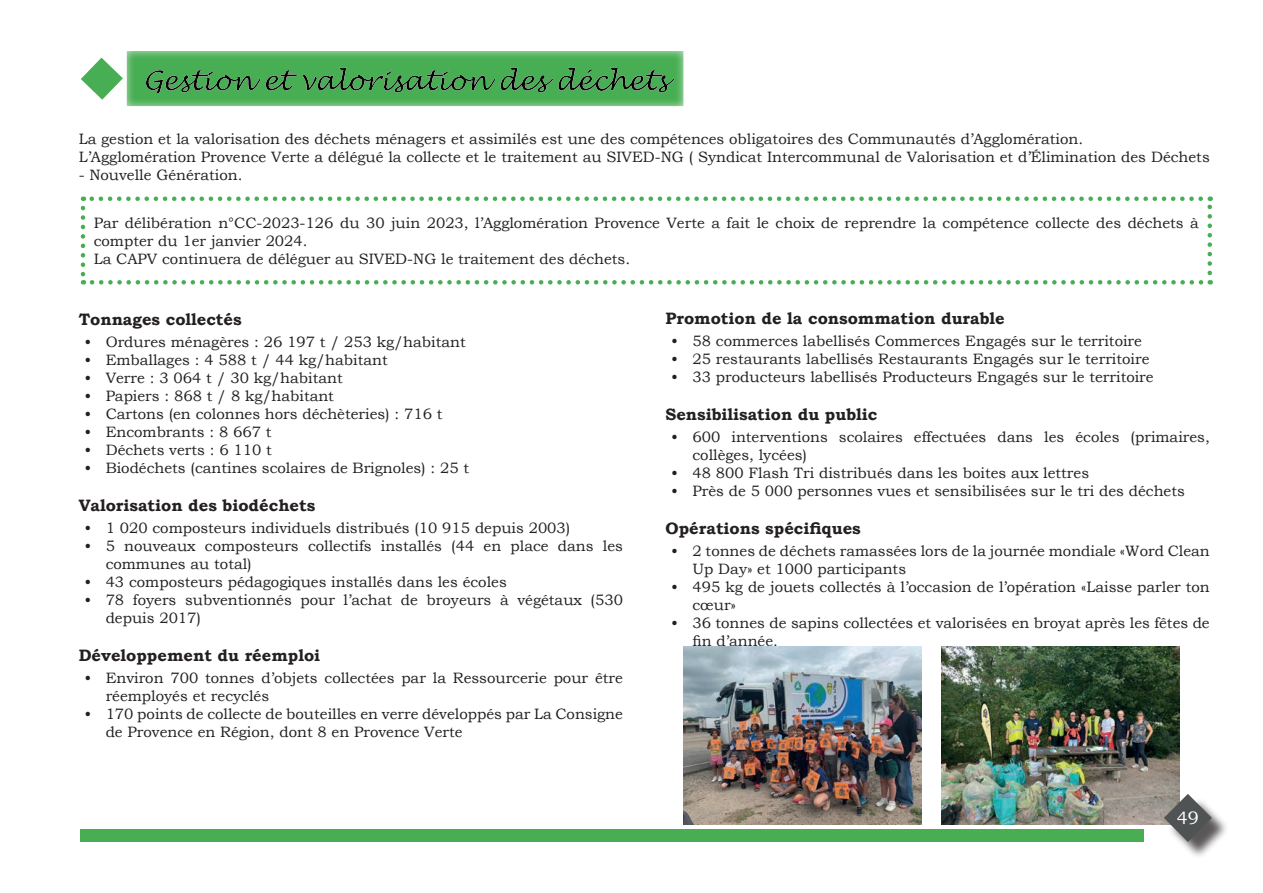
<style>
.page{position:relative;width:1263px;height:893px;background:#fff}
.page>*{position:absolute;margin:0;border:0;box-sizing:border-box;transform-origin:0 0}
.t1{font:18px "Bookman Old Style";color:#fff}
.t2{font:700 16.5px "Bookman Old Style";color:#231f20}
.t3{font:15px/18px "Bookman Old Style";color:#231f20}
</style>
<div class="page">
<div style="left:81px;top:829px;width:1063px;height:13px;background:#47ae53"></div>
<svg style="left:81px;top:57px;width:42px;height:43px"></svg>
<div style="left:125px;top:48px;width:581px;height:59px;background:#fff;opacity:.75"></div>
<svg style="left:81px;top:208px;width:4px;height:77px"></svg>
<svg style="left:92px;top:280px;width:1119px;height:5px"></svg>
<svg style="left:1207px;top:196px;width:5px;height:77px"></svg>
<svg style="left:83px;top:196px;width:1118px;height:5px"></svg>
<img style="left:942px;top:646px;width:237px;height:178px">
<img style="left:684px;top:646px;width:237px;height:178px">
<div style="left:1167px;top:797px;width:63px;height:63px;background:#231f20;opacity:.75"></div>
<svg style="left:1164px;top:794px;width:48px;height:48px"></svg>
<p class="t3" style="left:79px;top:130px;width:1006px">La gestion et la valorisation des déchets ménagers et assimilés est une des compétences obligatoires des Communautés d’Agglomération.</p>
<p class="t3" style="left:79px;top:148px;width:1133px">L’Agglomération Provence Verte a délégué la collecte et le traitement au SIVED-NG ( Syndicat Intercommunal de Valorisation et d’Élimination des Déchets</p>
<p class="t3" style="left:79px;top:166px;width:165px">- Nouvelle Génération.</p>
<p class="t3" style="left:94px;top:214px;width:1107px">Par délibération n°CC-2023-126 du 30 juin 2023, l’Agglomération Provence Verte a fait le choix de reprendre la compétence collecte des déchets à compter du 1er janvier 2024.</p>
<p class="t3" style="left:94px;top:250px;width:538px">La CAPV continuera de déléguer au SIVED-NG le traitement des déchets.</p>
<p class="t2" style="left:79px;top:307px;width:165px">Tonnages collectés</p>
<p class="t3" style="left:84px;top:333px;width:383px">• Ordures ménagères : 26 197 t / 253 kg/habitant</p>
<p class="t3" style="left:84px;top:351px;width:305px">• Emballages : 4 588 t / 44 kg/habitant</p>
<p class="t3" style="left:84px;top:369px;width:260px">• Verre : 3 064 t / 30 kg/habitant</p>
<p class="t3" style="left:84px;top:387px;width:251px">• Papiers : 868 t / 8 kg/habitant</p>
<p class="t3" style="left:84px;top:405px;width:360px">• Cartons (en colonnes hors déchèteries) : 716 t</p>
<p class="t3" style="left:84px;top:423px;width:189px">• Encombrants : 8 667 t</p>
<p class="t3" style="left:84px;top:441px;width:189px">• Déchets verts : 6 110 t</p>
<p class="t3" style="left:84px;top:459px;width:386px">• Biodéchets (cantines scolaires de Brignoles) : 25 t</p>
<p class="t2" style="left:79px;top:493px;width:238px">Valorisation des biodéchets</p>
<p class="t3" style="left:84px;top:519px;width:487px">• 1 020 composteurs individuels distribués (10 915 depuis 2003)</p>
<p class="t3" style="left:106px;top:537px;width:519px;text-indent:-21px">• 5 nouveaux composteurs collectifs installés (44 en place dans les communes au total)</p>
<p class="t3" style="left:84px;top:573px;width:424px">• 43 composteurs pédagogiques installés dans les écoles</p>
<p class="t3" style="left:106px;top:591px;width:519px;text-indent:-21px">• 78 foyers subventionnés pour l’achat de broyeurs à végétaux (530 depuis 2017)</p>
<p class="t2" style="left:79px;top:643px;width:243px">Développement du réemploi</p>
<p class="t3" style="left:106px;top:669px;width:519px;text-indent:-21px">• Environ 700 tonnes d’objets collectées par la Ressourcerie pour être réemployés et recyclés</p>
<p class="t3" style="left:106px;top:705px;width:519px;text-indent:-21px">• 170 points de collecte de bouteilles en verre développés par La Consigne de Provence en Région, dont 8 en Provence Verte</p>
<p class="t2" style="left:665px;top:306px;width:341px">Promotion de la consommation durable</p>
<p class="t3" style="left:671px;top:332px;width:472px">• 58 commerces labellisés Commerces Engagés sur le territoire</p>
<p class="t3" style="left:671px;top:350px;width:480px">• 25 restaurants labellisés Restaurants Engagés sur le territoire</p>
<p class="t3" style="left:671px;top:368px;width:484px">• 33 producteurs labellisés Producteurs Engagés sur le territoire</p>
<p class="t2" style="left:665px;top:402px;width:213px">Sensibilisation du public</p>
<p class="t3" style="left:692px;top:428px;width:519px;text-indent:-21px">• 600 interventions scolaires effectuées dans les écoles (primaires, collèges, lycées)</p>
<p class="t3" style="left:671px;top:464px;width:419px">• 48 800 Flash Tri distribués dans les boites aux lettres</p>
<p class="t3" style="left:671px;top:482px;width:515px">• Près de 5 000 personnes vues et sensibilisées sur le tri des déchets</p>
<p class="t2" style="left:665px;top:516px;width:197px">Opérations spécifiques</p>
<p class="t3" style="left:692px;top:542px;width:519px;text-indent:-21px">• 2 tonnes de déchets ramassées lors de la journée mondiale «Word Clean<br>Up Day» et 1000 participants</p>
<p class="t3" style="left:692px;top:578px;width:519px;text-indent:-21px">• 495 kg de jouets collectés à l’occasion de l’opération «Laisse parler ton cœur»</p>
<p class="t3" style="left:692px;top:614px;width:519px;text-indent:-21px">• 36 tonnes de sapins collectées et valorisées en broyat après les fêtes de fin d’année.</p>
<p class="t1" style="left:1177px;top:806px;width:24px">49</p>
</div>
